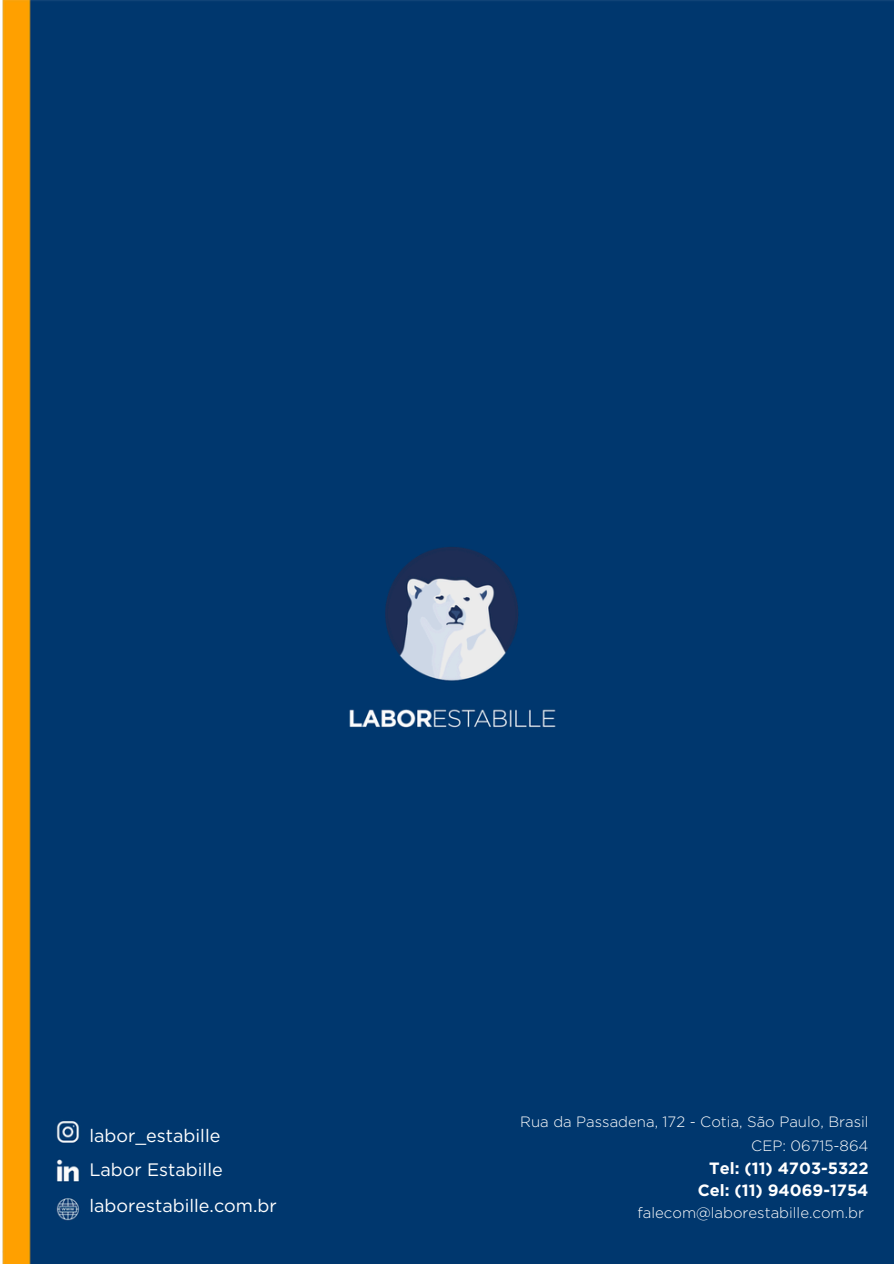
<style>
.page{position:relative;width:894px;height:1264px;background:#fff}
.page>*{position:absolute;margin:0;border:0;box-sizing:border-box;transform-origin:0 0}
.t1{font:18px "Gotham";color:#fff}
.t2{font:700 16.35px/21.3px "Gotham";color:#fff;text-align:right}
.t3{font:300 15px/23.7px "Gotham";color:#fff;text-align:right}
</style>
<div class="page">
<div style="left:2px;top:0;width:891px;height:1263px;background:#00376e"></div>
<h1 class="t1" style="left:89px;top:1124px;width:132px">labor_estabille</h1>
<p class="t1" style="left:89px;top:1158px;width:135px">Labor Estabille</p>
<p class="t1" style="left:89px;top:1194px;width:189px">laborestabille.com.br</p>
<h1 class="t3" style="left:520px;top:1109px;width:349px">Rua da Passadena, 172 - Cotia, São Paulo, Brasil<br>CEP: 06715-864</h1>
<h1 class="t2" style="left:697px;top:1157px;width:172px">Tel: (11) 4703-5322<br>Cel: (11) 94069-1754</h1>
<p class="t3" style="left:637px;top:1200px;width:228px">falecom@laborestabille.com.br</p>
</div>
